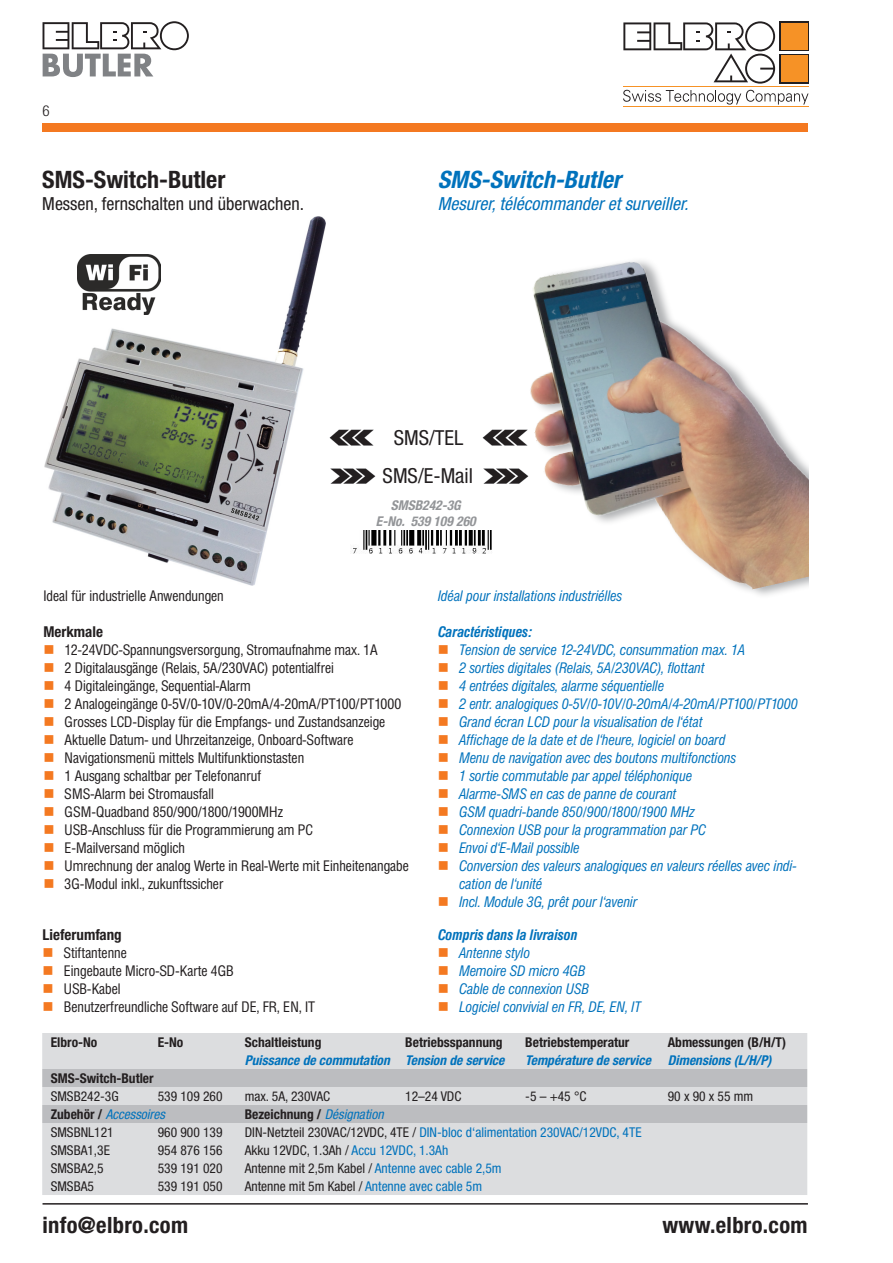
<style>
.page{position:relative;width:893px;height:1263px;background:#fff}
.page>*{position:absolute;margin:0;border:0;box-sizing:border-box;transform-origin:0 0}
.t1{font:700 condensed 24px "Helvetica Neue";color:#231f20}
.t2{font:italic 700 condensed 24px "Helvetica Neue";color:#0072bc}
.t3{font:700 condensed 22.5px "Helvetica Neue";letter-spacing:.015em;color:#231f20}
.t4{font:condensed 20.7px "Helvetica Neue";color:#231f20}
.t5{font:italic condensed 18px "Helvetica Neue";color:#0072bc}
.t6{font:condensed 18px "Helvetica Neue";color:#231f20}
.t7{font:italic 15px/18px "Helvetica Two BQ";color:#0072bc}
.t8{font:15px "Helvetica Two BQ";color:#231f20}
.t9{font:italic 700 15px "Helvetica Two BQ";color:#0072bc}
.t10{font:700 condensed 15px "Helvetica Neue";color:#231f20}
.t11{font:300 condensed 15px "Helvetica Neue";color:#231f20}
.t12{font:condensed 13.5px "Helvetica Neue";color:#231f20}
.t13{font:700 condensed 13.5px "Helvetica Neue";color:#231f20}
.t14{font:italic 700 condensed 13.5px "Helvetica Neue";color:#0072bc}
.t15{font:condensed 13.5px "Helvetica Neue";color:#0072bc}
.t16{font:italic 700 condensed 13.5px "Helvetica Neue";color:#939598}
.t17{font:italic condensed 13.5px "Helvetica Neue";color:#0072bc}
.s1{color:#f47921}
.s2{font-weight:700;font-style:normal;color:#231f20}
.s3{font-weight:400;font-style:italic;color:#0072bc}
.s4{color:#231f20}
.s5{color:#0072bc}
</style>
<div class="page">
<div style="left:43px;top:123px;width:765px;height:8px;background:#f47921"></div>
<svg style="left:43px;top:21px;width:146px;height:56px"></svg>
<hr style="left:43px;top:1203px;width:765px;height:1px;background:#231f20">
<div style="left:779px;top:21px;width:30px;height:30px;background:linear-gradient(to right,#f69226,#f69226)"></div>
<svg style="left:779px;top:54px;width:30px;height:29px"></svg>
<svg style="left:623px;top:21px;width:152px;height:63px"></svg>
<div style="left:781px;top:23px;width:26px;height:26px;background:#f69226"></div>
<div style="left:781px;top:55px;width:26px;height:27px;background:#f69226"></div>
<svg style="left:623px;top:90px;width:185px;height:15px"></svg>
<hr style="left:623px;top:86px;width:186px;height:1px;background:#f69226">
<hr style="left:623px;top:106px;width:186px;height:1px;background:#f69226">
<div style="left:42px;top:1033px;width:765px;height:18px;background:#dcdddf"></div>
<div style="left:42px;top:1051px;width:765px;height:18px;background:#dcdddf"></div>
<div style="left:42px;top:1069px;width:765px;height:18px;background:#bcbdc0"></div>
<div style="left:42px;top:1087px;width:765px;height:18px;background:#dcdddf"></div>
<div style="left:42px;top:1105px;width:765px;height:18px;background:#bcbdc0"></div>
<div style="left:42px;top:1123px;width:765px;height:18px;background:#dcdddf"></div>
<div style="left:42px;top:1141px;width:765px;height:18px;background:#dcdddf"></div>
<div style="left:42px;top:1159px;width:765px;height:18px;background:#dcdddf"></div>
<div style="left:42px;top:1177px;width:765px;height:18px;background:#dcdddf"></div>
<img style="left:483px;top:468px;width:19px;height:16px">
<img style="left:330px;top:468px;width:46px;height:16px">
<img style="left:482px;top:429px;width:20px;height:17px">
<img style="left:329px;top:429px;width:45px;height:17px">
<img style="left:502px;top:260px;width:307px;height:335px">
<img style="left:351px;top:531px;width:162px;height:22px">
<img style="left:45px;top:217px;width:281px;height:368px">
<img style="left:77px;top:254px;width:83px;height:61px">
<p class="t11" style="left:43px;top:102px;width:9px">6</p>
<p class="t1" style="left:42px;top:165px;width:185px">SMS-Switch-Butler</p>
<p class="t6" style="left:42px;top:193px;width:263px">Messen, fernschalten und überwachen.</p>
<p class="t2" style="left:438px;top:165px;width:185px">SMS-Switch-Butler</p>
<p class="t5" style="left:438px;top:193px;width:252px">Mesurer, télécommander et surveiller.</p>
<p class="t4" style="left:394px;top:425px;width:71px">SMS/TEL</p>
<p class="t4" style="left:383px;top:464px;width:92px">SMS/E-Mail</p>
<p class="t16" style="left:391px;top:497px;width:71px">SMSB242-3G</p>
<p class="t16" style="left:376px;top:513px;width:101px">E-No. 539 109 260</p>
<p class="t8" style="left:43px;top:587px;width:182px">Ideal für industrielle Anwendungen</p>
<p class="t10" style="left:43px;top:622px;width:61px">Merkmale</p>
<p class="t8" style="left:43px;top:641px;width:336px"><span class="s1">■</span> 12-24VDC-Spannungsversorgung, Stromaufnahme max. 1A</p>
<p class="t8" style="left:43px;top:659px;width:292px"><span class="s1">■</span> 2 Digitalausgänge (Relais, 5A/230VAC) potentialfrei</p>
<p class="t8" style="left:43px;top:677px;width:209px"><span class="s1">■</span> 4 Digitaleingänge, Sequential-Alarm</p>
<p class="t8" style="left:43px;top:695px;width:359px"><span class="s1">■</span> 2 Analogeingänge 0-5V/0-10V/0-20mA/4-20mA/PT100/PT1000</p>
<p class="t8" style="left:43px;top:713px;width:343px"><span class="s1">■</span> Grosses LCD-Display für die Empfangs- und Zustandsanzeige</p>
<p class="t8" style="left:43px;top:731px;width:312px"><span class="s1">■</span> Aktuelle Datum- und Uhrzeitanzeige, Onboard-Software</p>
<p class="t8" style="left:43px;top:749px;width:262px"><span class="s1">■</span> Navigationsmenü mittels Multifunktionstasten</p>
<p class="t8" style="left:43px;top:767px;width:219px"><span class="s1">■</span> 1 Ausgang schaltbar per Telefonanruf</p>
<p class="t8" style="left:43px;top:785px;width:172px"><span class="s1">■</span> SMS-Alarm bei Stromausfall</p>
<p class="t8" style="left:43px;top:803px;width:241px"><span class="s1">■</span> GSM-Quadband 850/900/1800/1900MHz</p>
<p class="t8" style="left:43px;top:821px;width:271px"><span class="s1">■</span> USB-Anschluss für die Programmierung am PC</p>
<p class="t8" style="left:43px;top:839px;width:143px"><span class="s1">■</span> E-Mailversand möglich</p>
<p class="t8" style="left:43px;top:857px;width:367px"><span class="s1">■</span> Umrechnung der analog Werte in Real-Werte mit Einheitenangabe</p>
<p class="t8" style="left:43px;top:875px;width:182px"><span class="s1">■</span> 3G-Modul inkl., zukunftssicher</p>
<p class="t10" style="left:43px;top:925px;width:81px">Lieferumfang</p>
<p class="t8" style="left:43px;top:943px;width:86px"><span class="s1">■</span> Stiftantenne</p>
<p class="t8" style="left:43px;top:961px;width:193px"><span class="s1">■</span> Eingebaute Micro-SD-Karte 4GB</p>
<p class="t8" style="left:43px;top:979px;width:79px"><span class="s1">■</span> USB-Kabel</p>
<p class="t8" style="left:43px;top:997px;width:274px"><span class="s1">■</span> Benutzerfreundliche Software auf DE, FR, EN, IT</p>
<p class="t7" style="left:438px;top:587px;width:186px">Idéal pour installations industriélles</p>
<p class="t9" style="left:438px;top:623px;width:95px">Caractéristiques:</p>
<p class="t7" style="left:438px;top:641px;width:309px"><span class="s1">■</span> Tension de service 12-24VDC, consummation max. 1A</p>
<p class="t7" style="left:438px;top:659px;width:268px"><span class="s1">■</span> 2 sorties digitales (Relais, 5A/230VAC), flottant</p>
<p class="t7" style="left:438px;top:677px;width:228px"><span class="s1">■</span> 4 entrées digitales, alarme séquentielle</p>
<p class="t7" style="left:438px;top:695px;width:361px"><span class="s1">■</span> 2 entr. analogiques 0-5V/0-10V/0-20mA/4-20mA/PT100/PT1000</p>
<p class="t7" style="left:438px;top:713px;width:266px"><span class="s1">■</span> Grand écran LCD pour la visualisation de l‘état</p>
<p class="t7" style="left:438px;top:731px;width:289px"><span class="s1">■</span> Affichage de la date et de l‘heure, logiciel on board</p>
<p class="t7" style="left:438px;top:749px;width:300px"><span class="s1">■</span> Menu de navigation avec des boutons multifonctions</p>
<p class="t7" style="left:438px;top:767px;width:256px"><span class="s1">■</span> 1 sortie commutable par appel téléphonique</p>
<p class="t7" style="left:438px;top:785px;width:240px"><span class="s1">■</span> Alarme-SMS en cas de panne de courant</p>
<p class="t7" style="left:438px;top:803px;width:259px"><span class="s1">■</span> GSM quadri-bande 850/900/1800/1900 MHz</p>
<p class="t7" style="left:438px;top:821px;width:270px"><span class="s1">■</span> Connexion USB pour la programmation par PC</p>
<p class="t7" style="left:438px;top:839px;width:143px"><span class="s1">■</span> Envoi d‘E-Mail possible</p>
<p class="t7" style="left:459px;top:857px;width:339px;text-indent:-21px"><span class="s1">■</span> Conversion des valeurs analogiques en valeurs réelles avec indi&shy;cation de l‘unité</p>
<p class="t7" style="left:438px;top:893px;width:201px"><span class="s1">■</span> Incl. Module 3G, prêt pour l‘avenir</p>
<p class="t9" style="left:438px;top:925px;width:141px">Compris dans la livraison</p>
<p class="t7" style="left:438px;top:943px;width:94px"><span class="s1">■</span> Antenne stylo</p>
<p class="t7" style="left:438px;top:961px;width:149px"><span class="s1">■</span> Memoire SD micro 4GB</p>
<p class="t7" style="left:438px;top:979px;width:153px"><span class="s1">■</span> Cable de connexion USB</p>
<p class="t7" style="left:438px;top:997px;width:204px"><span class="s1">■</span> Logiciel convivial en FR, DE, EN, IT</p>
<p class="t13" style="left:51px;top:1034px;width:48px">Elbro-No</p>
<p class="t13" style="left:158px;top:1034px;width:27px">E-No</p>
<p class="t13" style="left:245px;top:1034px;width:78px">Schaltleistung</p>
<p class="t13" style="left:405px;top:1034px;width:99px">Betriebsspannung</p>
<p class="t13" style="left:525px;top:1034px;width:106px">Betriebstemperatur</p>
<p class="t13" style="left:668px;top:1034px;width:120px">Abmessungen (B/H/T)</p>
<p class="t14" style="left:245px;top:1052px;width:261px">Puissance de commutation Tension de service</p>
<p class="t14" style="left:525px;top:1052px;width:248px">Température de service Dimensions (L/H/P)</p>
<p class="t13" style="left:51px;top:1070px;width:104px">SMS-Switch-Butler</p>
<p class="t12" style="left:51px;top:1088px;width:69px">SMSB242-3G</p>
<p class="t12" style="left:158px;top:1088px;width:66px">539 109 260</p>
<p class="t12" style="left:245px;top:1088px;width:87px">max. 5A, 230VAC</p>
<p class="t12" style="left:405px;top:1088px;width:58px">12–24 VDC</p>
<p class="t12" style="left:525px;top:1088px;width:63px">-5 – +45 °C</p>
<p class="t12" style="left:668px;top:1088px;width:87px">90 x 90 x 55 mm</p>
<p class="t17" style="left:51px;top:1106px;width:116px"><span class="s2">Zubehör /</span> Accessoires</p>
<p class="t13" style="left:245px;top:1106px;width:140px">Bezeichnung / <span class="s3">Désignation</span></p>
<p class="t12" style="left:51px;top:1124px;width:64px">SMSBNL121</p>
<p class="t12" style="left:158px;top:1124px;width:66px">960 900 139</p>
<p class="t15" style="left:245px;top:1124px;width:398px"><span class="s4">DIN-Netzteil 230VAC/12VDC, 4TE /</span> DIN-bloc d‘alimentation 230VAC/12VDC, 4TE</p>
<p class="t12" style="left:51px;top:1142px;width:61px">SMSBA1,3E</p>
<p class="t12" style="left:158px;top:1142px;width:66px">954 876 156</p>
<p class="t12" style="left:245px;top:1142px;width:205px">Akku 12VDC, 1.3Ah / <span class="s5">Accu 12VDC, 1.3Ah</span></p>
<p class="t12" style="left:51px;top:1160px;width:54px">SMSBA2,5</p>
<p class="t12" style="left:158px;top:1160px;width:66px">539 191 020</p>
<p class="t12" style="left:245px;top:1160px;width:258px">Antenne mit 2,5m Kabel / <span class="s5">Antenne avec cable 2,5m</span></p>
<p class="t12" style="left:51px;top:1178px;width:45px">SMSBA5</p>
<p class="t12" style="left:158px;top:1178px;width:66px">539 191 050</p>
<p class="t12" style="left:245px;top:1178px;width:239px">Antenne mit 5m Kabel / <span class="s5">Antenne avec cable 5m</span></p>
<h2 class="t3" style="left:43px;top:1212px;width:147px">info@elbro.com</h2>
<h2 class="t3" style="left:662px;top:1212px;width:147px">www.elbro.com</h2>
</div>
